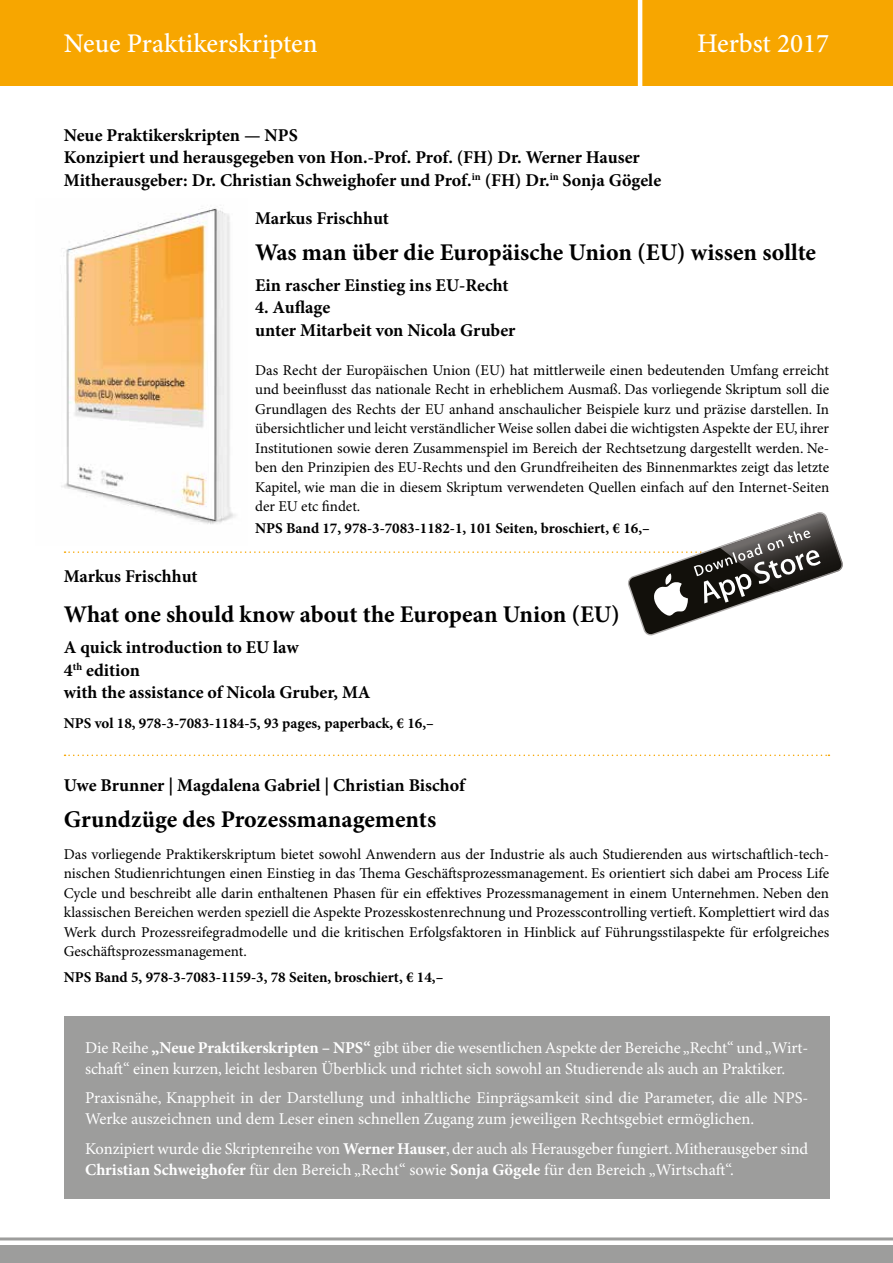
<style>
.page{position:relative;width:893px;height:1263px;background:#fff}
.page>*{position:absolute;margin:0;border:0;box-sizing:border-box;transform-origin:0 0}
.t1{font:500 27px "Minion Pro";color:#fff}
.t2{font:700 24px "Minion Pro";color:#000}
.t3{font:700 18px/22.5px "Minion Pro";color:#000}
.t4{font:16.5px/21px "Minion Pro";letter-spacing:-.005em;color:#fff}
.t5{font:15px/19.5px "Minion Pro";color:#000;text-align:justify}
.t6{font:700 15px "Minion Pro";color:#000}
.s1{font-weight:700}
</style>
<div class="page">
<div style="left:0;top:1246px;width:893px;height:17px;background:#9d9d9c"></div>
<hr style="left:0;top:1237px;width:893px;height:3px;background:#9d9d9c">
<div style="left:0;top:0;width:893px;height:85px;background:#f7a600"></div>
<hr style="left:638px;top:0;width:4px;height:97px;background:#fff">
<img style="left:61px;top:208px;width:170px;height:303px">
<div style="left:64px;top:1016px;width:766px;height:183px;background:#9d9d9c"></div>
<svg style="left:65px;top:754px;width:764px;height:2px"></svg>
<svg style="left:65px;top:511px;width:778px;height:125px"></svg>
<h1 class="t1" style="left:64px;top:25px;width:255px">Neue Praktikerskripten</h1>
<h1 class="t1" style="left:697px;top:25px;width:134px">Herbst 2017</h1>
<p class="t3" style="left:64px;top:123px;width:599px">Neue Praktikerskripten — NPS<br>Konzipiert und herausgegeben von Hon.-Prof. Prof. (FH) Dr. Werner Hauser<br>Mitherausgeber: Dr. Christian Schweighofer und Prof.<sup>in</sup> (FH) Dr.<sup>in</sup> Sonja Gögele</p>
<p class="t3" style="left:255px;top:207px;width:135px">Markus Frischhut</p>
<h2 class="t2" style="left:255px;top:235px;width:562px">Was man über die Europäische Union (EU) wissen sollte</h2>
<p class="t3" style="left:255px;top:273px;width:255px">Ein rascher Einstieg ins EU-Recht</p>
<p class="t3" style="left:255px;top:296px;width:262px">4. Auflage<br>unter Mitarbeit von Nicola Gruber</p>
<p class="t5" style="left:255px;top:361px;width:576px">Das Recht der Europäischen Union (EU) hat mittlerweile einen bedeutenden Umfang erreicht und beeinflusst das nationale Recht in erheblichem Ausmaß. Das vorliegende Skriptum soll die Grundlagen des Rechts der EU anhand anschaulicher Beispiele kurz und präzise darstellen. In übersichtlicher und leicht verständlicher Weise sollen dabei die wichtigsten Aspekte der EU, ihrer Institutionen sowie deren Zusammenspiel im Bereich der Rechtsetzung dargestellt werden. Ne&shy;ben den Prinzipien des EU-Rechts und den Grundfreiheiten des Binnenmarktes zeigt das letzte Kapitel, wie man die in diesem Skriptum verwendeten Quellen einfach auf den Internet-Seiten der EU etc findet.</p>
<p class="t6" style="left:255px;top:517px;width:396px">NPS Band 17, 978-3-7083-1182-1, 101 Seiten, broschiert, € 16,–</p>
<p class="t3" style="left:64px;top:565px;width:135px">Markus Frischhut</p>
<h2 class="t2" style="left:64px;top:597px;width:558px">What one should know about the European Union (EU)</h2>
<p class="t3" style="left:64px;top:636px;width:308px">A quick introduction to EU law<br>4<sup>th</sup> edition<br>with the assistance of Nicola Gruber, MA</p>
<p class="t6" style="left:64px;top:713px;width:372px">NPS vol 18, 978-3-7083-1184-5, 93 pages, paperback, € 16,–</p>
<p class="t3" style="left:64px;top:774px;width:403px">Uwe Brunner | Magdalena Gabriel | Christian Bischof</p>
<h2 class="t2" style="left:64px;top:802px;width:374px">Grundzüge des Prozessmanagements</h2>
<p class="t5" style="left:64px;top:845px;width:767px">Das vorliegende Praktikerskriptum bietet sowohl Anwendern aus der Industrie als auch Studierenden aus wirtschaftlich-tech&shy;nischen Studienrichtungen einen Einstieg in das Thema Geschäftsprozessmanagement. Es orientiert sich dabei am Process Life Cycle und beschreibt alle darin enthaltenen Phasen für ein effektives Prozessmanagement in einem Unternehmen. Neben den klassischen Bereichen werden speziell die Aspekte Prozesskostenrechnung und Prozesscontrolling vertieft. Komplettiert wird das Werk durch Prozessreifegradmodelle und die kritischen Erfolgsfaktoren in Hinblick auf Führungsstilaspekte für erfolgreiches Geschäftsprozessmanagement.</p>
<p class="t6" style="left:64px;top:967px;width:381px">NPS Band 5, 978-3-7083-1159-3, 78 Seiten, broschiert, € 14,–</p>
<p class="t4" style="left:85px;top:1038px;width:725px">Die Reihe <span class="s1">„Neue Praktikerskripten – NPS“</span> gibt über die wesentlichen Aspekte der Bereiche „Recht“ und „Wirt&shy;schaft“ einen kurzen, leicht lesbaren Überblick und richtet sich sowohl an Studierende als auch an Praktiker.</p>
<p class="t4" style="left:85px;top:1088px;width:725px">Praxisnähe, Knappheit in der Darstellung und inhaltliche Einprägsamkeit sind die Parameter, die alle NPS-<br>Werke auszeichnen und dem Leser einen schnellen Zugang zum jeweiligen Rechtsgebiet ermöglichen.</p>
<p class="t4" style="left:85px;top:1139px;width:725px">Konzipiert wurde die Skriptenreihe von <span class="s1">Werner Hauser</span>, der auch als Herausgeber fungiert. Mitherausgeber sind<br><span class="s1">Christian Schweighofer</span> für den Bereich „Recht“ sowie <span class="s1">Sonja Gögele</span> für den Bereich „Wirtschaft“.</p>
</div>
